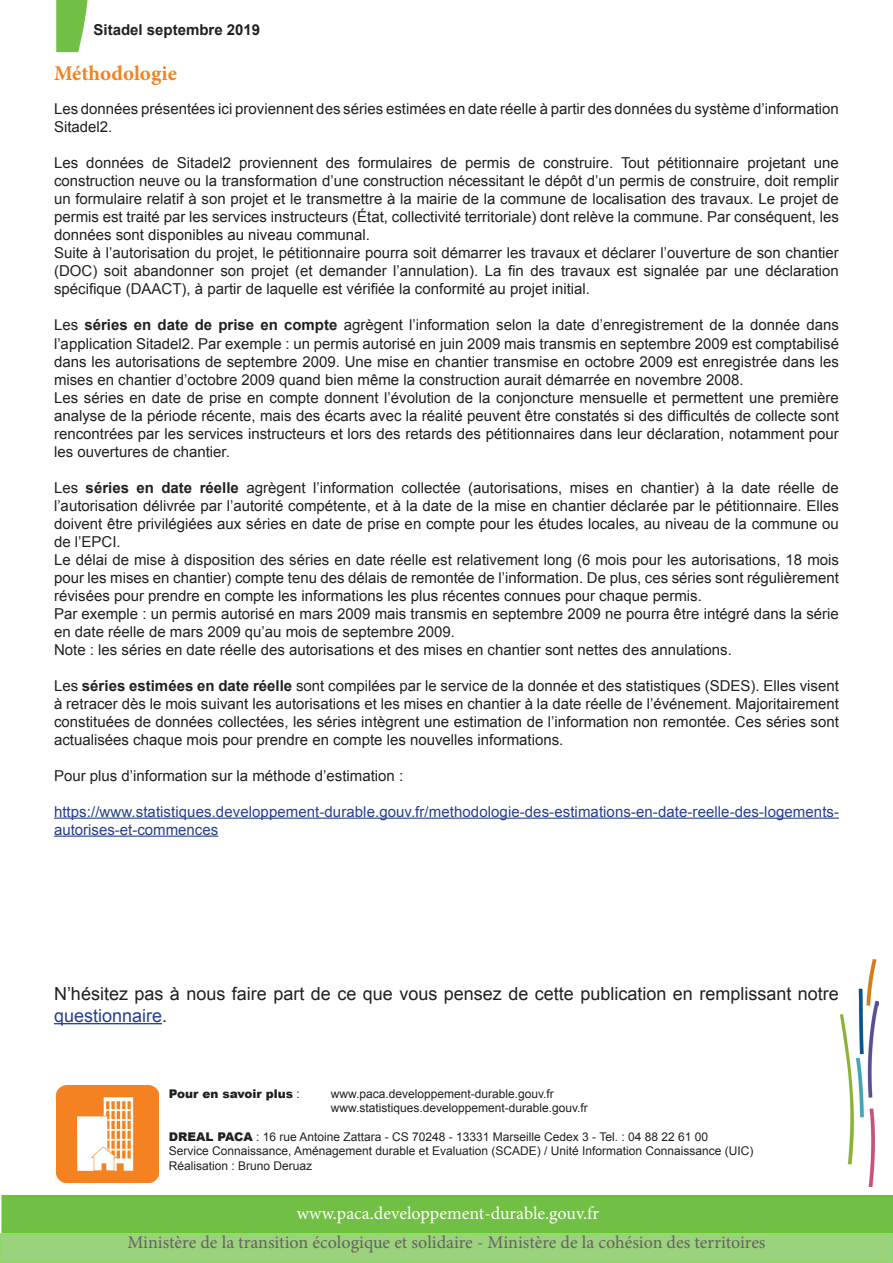
<style>
.page{position:relative;width:893px;height:1263px;background:#fff}
.page>*{position:absolute;margin:0;border:0;box-sizing:border-box;transform-origin:0 0}
.t1{font:700 21px "Minion Pro";letter-spacing:.005em;color:#f58220}
.t2{font:18px/21.6px "Arial";color:#231f20}
.t3{font:18px "Minion Pro";color:#231f20}
.t4{font:18px "Minion Pro";color:#fff}
.t5{font:15px/18px "Arial";color:#231f20;text-align:justify}
.t6{font:15px/18px "Arial";letter-spacing:.005em;color:#253f8e}
.t7{font:700 15px "Arial";color:#231f20}
.t8{font:12px "Arial";color:#231f20}
.t9{font:900 12px "Arial";color:#231f20}
.s1{font-weight:700}
.s2{color:#253f8e}
.s3{font-weight:400}
.s4{font-weight:900}
</style>
<div class="page">
<div style="left:1px;top:1234px;width:891px;height:28px;background:#9bd27c"></div>
<svg style="left:2px;top:1195px;width:891px;height:38px;background:#70bf42"></svg>
<svg style="left:56px;top:0;width:31px;height:52px;background:#82c65a"></svg>
<hr style="left:54px;top:817px;width:785px;height:2px;background:#253f8e">
<hr style="left:54px;top:835px;width:164px;height:2px;background:#253f8e">
<hr style="left:54px;top:1023px;width:108px;height:1px;background:#253f8e">
<img style="left:840px;top:960px;width:39px;height:226px">
<img style="left:57px;top:1086px;width:101px;height:96px">
<p class="t7" style="left:94px;top:20px;width:168px">Sitadel septembre 2019</p>
<p class="t1" style="left:54px;top:58px;width:125px">Méthodologie</p>
<p class="t5" style="left:54px;top:100px;width:786px">Les données présentées ici proviennent des séries estimées en date réelle à partir des données du système d’information<br>Sitadel2.</p>
<p class="t5" style="left:54px;top:154px;width:786px">Les données de Sitadel2 proviennent des formulaires de permis de construire. Tout pétitionnaire projetant une construction neuve ou la transformation d’une construction nécessitant le dépôt d’un permis de construire, doit remplir un formulaire relatif à son projet et le transmettre à la mairie de la commune de localisation des travaux. Le projet de permis est traité par les services instructeurs (État, collectivité territoriale) dont relève la commune. Par conséquent, les données sont disponibles au niveau communal.</p>
<p class="t5" style="left:54px;top:244px;width:786px">Suite à l’autorisation du projet, le pétitionnaire pourra soit démarrer les travaux et déclarer l’ouverture de son chantier (DOC) soit abandonner son projet (et demander l’annulation). La fin des travaux est signalée par une déclaration spécifique (DAACT), à partir de laquelle est vérifiée la conformité au projet initial.</p>
<p class="t5" style="left:54px;top:316px;width:786px">Les <span class="s1">séries en date de prise en compte</span> agrègent l’information selon la date d’enregistrement de la donnée dans l’application Sitadel2. Par exemple : un permis autorisé en juin 2009 mais transmis en septembre 2009 est comptabilisé dans les autorisations de septembre 2009. Une mise en chantier transmise en octobre 2009 est enregistrée dans les mises en chantier d’octobre 2009 quand bien même la construction aurait démarrée en novembre 2008.</p>
<p class="t5" style="left:54px;top:388px;width:786px">Les séries en date de prise en compte donnent l’évolution de la conjoncture mensuelle et permettent une première analyse de la période récente, mais des écarts avec la réalité peuvent être constatés si des difficultés de collecte sont rencontrées par les services instructeurs et lors des retards des pétitionnaires dans leur déclaration, notamment pour les ouvertures de chantier.</p>
<p class="t5" style="left:54px;top:478px;width:786px">Les <span class="s1">séries en date réelle</span> agrègent l’information collectée (autorisations, mises en chantier) à la date réelle de l’autorisation délivrée par l’autorité compétente, et à la date de la mise en chantier déclarée par le pétitionnaire. Elles doivent être privilégiées aux séries en date de prise en compte pour les études locales, au niveau de la commune ou de l’EPCI.</p>
<p class="t5" style="left:54px;top:550px;width:786px">Le délai de mise à disposition des séries en date réelle est relativement long (6 mois pour les autorisations, 18 mois pour les mises en chantier) compte tenu des délais de remontée de l’information. De plus, ces séries sont régulièrement révisées pour prendre en compte les informations les plus récentes connues pour chaque permis.</p>
<p class="t5" style="left:54px;top:604px;width:786px">Par exemple : un permis autorisé en mars 2009 mais transmis en septembre 2009 ne pourra être intégré dans la série en date réelle de mars 2009 qu’au mois de septembre 2009.</p>
<p class="t5" style="left:54px;top:640px;width:679px">Note : les séries en date réelle des autorisations et des mises en chantier sont nettes des annulations.</p>
<p class="t5" style="left:54px;top:676px;width:786px">Les <span class="s1">séries estimées en date réelle</span> sont compilées par le service de la donnée et des statistiques (SDES). Elles visent à retracer dès le mois suivant les autorisations et les mises en chantier à la date réelle de l’événement. Majoritairement constituées de données collectées, les séries intègrent une estimation de l’information non remontée. Ces séries sont actualisées chaque mois pour prendre en compte les nouvelles informations.</p>
<p class="t5" style="left:54px;top:766px;width:351px">Pour plus d’information sur la méthode d’estimation :</p>
<p class="t6" style="left:54px;top:802px;width:787px">https://www.statistiques.developpement-durable.gouv.fr/methodologie-des-estimations-en-date-reelle-des-logements&shy;autorises-et-commences</p>
<p class="t2" style="left:54px;top:983px;width:786px">N’hésitez pas à nous faire part de ce que vous pensez de cette publication en remplissant notre <span class="s2">questionnaire</span>.</p>
<p class="t9" style="left:169px;top:1084px;width:133px">Pour en savoir plus <span class="s3">:</span></p>
<p class="t8" style="left:331px;top:1085px;width:225px">www.paca.developpement-durable.gouv.fr</p>
<p class="t8" style="left:331px;top:1100px;width:259px">www.statistiques.developpement-durable.gouv.fr</p>
<p class="t8" style="left:169px;top:1129px;width:541px"><span class="s4">DREAL PACA</span> : 16 rue Antoine Zattara - CS 70248 - 13331 Marseille Cedex 3 - Tel. : 04 88 22 61 00</p>
<p class="t8" style="left:169px;top:1143px;width:586px">Service Connaissance, Aménagement durable et Evaluation (SCADE) / Unité Information Connaissance (UIC)</p>
<p class="t8" style="left:169px;top:1157px;width:145px">Réalisation : Bruno Deruaz</p>
<p class="t4" style="left:297px;top:1201px;width:304px">www.paca.developpement-durable.gouv.fr</p>
<p class="t3" style="left:127px;top:1230px;width:640px">Ministère de la transition écologique et solidaire - Ministère de la cohésion des territoires</p>
</div>
